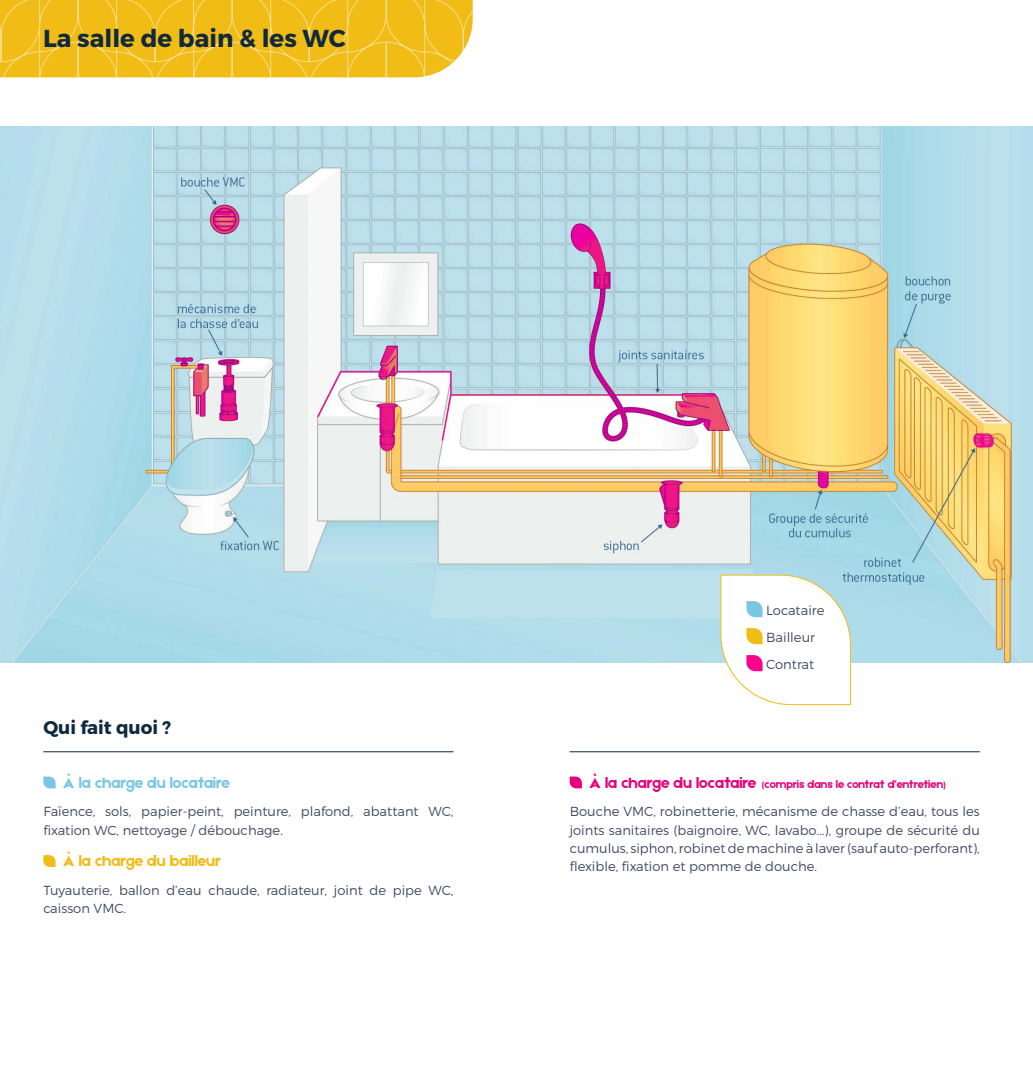
<style>
.page{position:relative;width:1033px;height:1085px;background:#fff}
.page>*{position:absolute;margin:0;border:0;box-sizing:border-box;transform-origin:0 0}
.t1{font:700 24.5px "Montserrat";color:#10293e}
.t2{font:700 18.38px "Montserrat";color:#10293e}
.t3{font:15.75px "Etna";color:#79c7e2}
.t4{font:15.75px "Etna";color:#f1bc16}
.t5{font:300 13.12px/18.4px "Montserrat";color:#3f4a60}
.t6{font:11.38px "Etna";color:#e6007d}
.s1{font-size:15.75px}
</style>
<div class="page">
<img style="left:0;top:126px;width:1032px;height:536px">
<svg style="left:43px;top:777px;width:13px;height:11px"></svg>
<svg style="left:43px;top:855px;width:13px;height:12px"></svg>
<hr style="left:43px;top:751px;width:410px;height:1px;background:#0f293d">
<svg style="left:569px;top:777px;width:13px;height:11px"></svg>
<hr style="left:569px;top:751px;width:410px;height:1px;background:#0f293d">
<svg style="left:720px;top:574px;width:131px;height:131px"></svg>
<svg style="left:0;top:0;width:473px;height:78px;background:#f1c024"></svg>
<h1 class="t1" style="left:43px;top:23px;width:304px">La salle de bain &amp; les WC</h1>
<h2 class="t2" style="left:43px;top:716px;width:129px">Qui fait quoi ?</h2>
<p class="t3" style="left:63px;top:771px;width:169px">À la charge du locataire</p>
<p class="t5" style="left:43px;top:802px;width:411px">Faïence, sols, papier-peint, peinture, plafond, abattant WC, fixation WC, nettoyage / débouchage.</p>
<p class="t4" style="left:63px;top:850px;width:159px">À la charge du bailleur</p>
<p class="t5" style="left:43px;top:881px;width:411px">Tuyauterie, ballon d’eau chaude, radiateur, joint de pipe WC, caisson VMC.</p>
<p class="t5" style="left:766px;top:596px;width:60px;line-height:27.5px">Locataire<br>Bailleur<br>Contrat</p>
<p class="t6" style="left:589px;top:776px;width:358px"><span class="s1">À la charge du locataire</span> (compris dans le contrat d’entretien)</p>
<p class="t5" style="left:569px;top:802px;width:411px;text-align:justify">Bouche VMC, robinetterie, mécanisme de chasse d’eau, tous les joints sanitaires (baignoire, WC, lavabo...), groupe de sécurité du cumulus, siphon, robinet de machine à laver (sauf auto-perforant), flexible, fixation et pomme de douche.</p>
</div>
